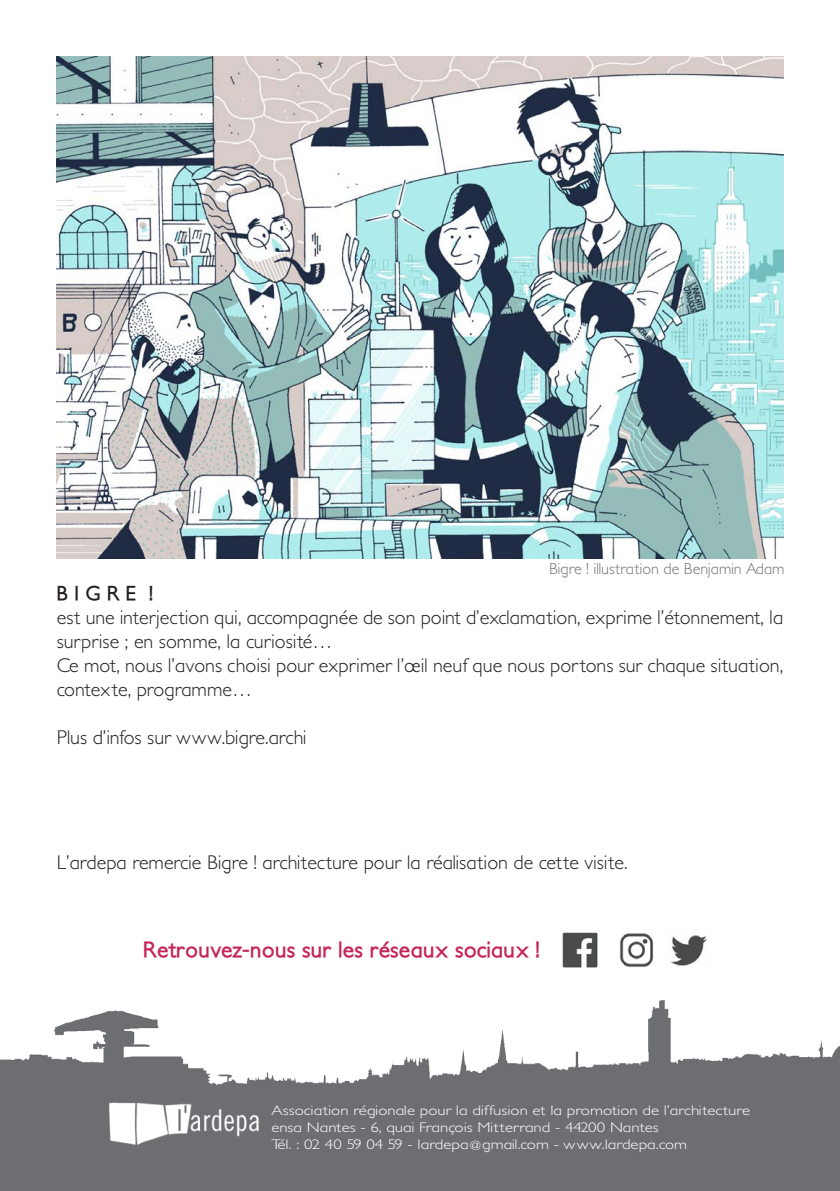
<style>
.page{position:relative;width:840px;height:1191px;background:#fff}
.page>*{position:absolute;margin:0;border:0;box-sizing:border-box;transform-origin:0 0}
.t1{font:700 22px "Petita";color:#c52556}
.t2{font:300 20px/24px "Petita";color:#231f20}
.t3{font:700 20px "Petita";color:#231f20}
.t4{font:300 16px "Petita";color:#737477}
.t5{font:300 14px "Petita";color:#fff;scale:1.2 1}
</style>
<div class="page">
<img style="left:0;top:1000px;width:839px;height:191px">
<img style="left:562px;top:932px;width:36px;height:36px">
<img style="left:619px;top:933px;width:34px;height:34px">
<img style="left:671px;top:935px;width:36px;height:31px">
<img style="left:107px;top:1100px;width:155px;height:45px">
<img style="left:57px;top:56px;width:725px;height:502px">
<p class="t4" style="left:549px;top:559px;width:237px">Bigre ! illustration de Benjamin Adam</p>
<p class="t3" style="left:57px;top:581px;width:98px">B I G R E !</p>
<p class="t2" style="left:57px;top:606px;width:727px">est une interjection qui, accompagnée de son point d’exclamation, exprime l’étonnement, la surprise ; en somme, la curiosité…</p>
<p class="t2" style="left:57px;top:654px;width:727px">Ce mot, nous l’avons choisi pour exprimer l’œil neuf que nous portons sur chaque situation, contexte, programme…</p>
<p class="t2" style="left:57px;top:726px;width:251px">Plus d’infos sur www.bigre.archi</p>
<p class="t2" style="left:57px;top:851px;width:572px">L’ardepa remercie Bigre ! architecture pour la réalisation de cette visite.</p>
<p class="t1" style="left:143px;top:935px;width:398px">Retrouvez-nous sur les réseaux sociaux !</p>
<p class="t5" style="left:271px;top:1102px;width:400px">Association régionale pour la diffusion et la promotion de l’architecture</p>
<p class="t5" style="left:271px;top:1119px;width:324px">ensa Nantes - 6, quai François Mitterrand - 44200 Nantes</p>
<p class="t5" style="left:271px;top:1136px;width:348px">Tél. : 02 40 59 04 59 - lardepa@gmail.com - www.lardepa.com</p>
</div>
